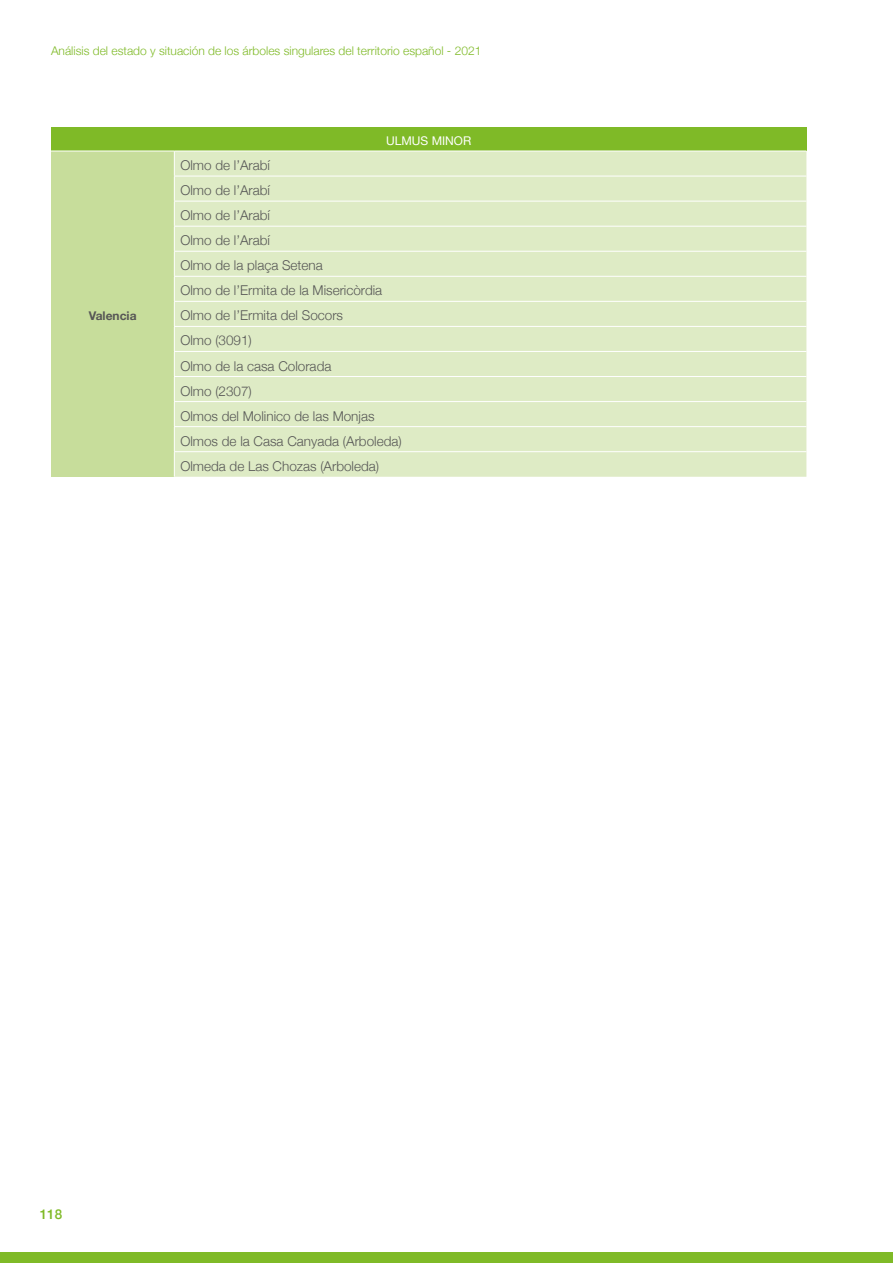
<style>
.page{position:relative;width:893px;height:1263px;background:#fff}
.page>*{position:absolute;margin:0;border:0;box-sizing:border-box;transform-origin:0 0}
.t1{font:300 13.5px/25px "Helvetica Neue";color:#575756}
.t2{font:500 13.5px "Helvetica Neue";color:#7fba27}
.t3{font:300 12px "Helvetica Neue";color:#7fba27}
.t4{font:12px "Helvetica Neue";color:#fff}
.t5{font:700 12px "Helvetica Neue";color:#575756}
</style>
<div class="page">
<div style="left:0;top:1252px;width:893px;height:11px;background:#7fba27"></div>
<div style="left:51px;top:128px;width:755px;height:23px;background:#7fba27"></div>
<div style="left:51px;top:151px;width:123px;height:326px;background:#c7dd9b"></div>
<div style="left:175px;top:152px;width:631px;height:325px;background:#deebc5"></div>
<hr style="left:51px;top:151px;width:123px;height:1px;background:#fff">
<hr style="left:174px;top:176px;width:632px;height:1px;background:#fff">
<hr style="left:174px;top:201px;width:632px;height:1px;background:#fff">
<hr style="left:174px;top:226px;width:632px;height:1px;background:#fff">
<hr style="left:174px;top:251px;width:632px;height:1px;background:#fff">
<hr style="left:174px;top:276px;width:632px;height:1px;background:#fff">
<hr style="left:174px;top:301px;width:632px;height:1px;background:#fff">
<hr style="left:174px;top:326px;width:632px;height:1px;background:#fff">
<hr style="left:174px;top:351px;width:632px;height:1px;background:#fff">
<hr style="left:174px;top:376px;width:632px;height:1px;background:#fff">
<hr style="left:174px;top:401px;width:632px;height:1px;background:#fff">
<hr style="left:174px;top:426px;width:632px;height:1px;background:#fff">
<hr style="left:174px;top:451px;width:632px;height:1px;background:#fff">
<svg style="left:174px;top:151px;width:1px;height:326px"></svg>
<p class="t3" style="left:51px;top:41px;width:432px">Análisis del estado y situación de los árboles singulares del territorio español - 2021</p>
<p class="t5" style="left:89px;top:306px;width:49px">Valencia</p>
<p class="t4" style="left:386px;top:132px;width:87px">ULMUS MINOR</p>
<p class="t1" style="left:180px;top:152px;width:223px">Olmo de l’Arabí<br>Olmo de l’Arabí<br>Olmo de l’Arabí<br>Olmo de l’Arabí<br>Olmo de la plaça Setena<br>Olmo de l’Ermita de la Misericòrdia<br>Olmo de l’Ermita del Socors<br>Olmo (3091)<br>Olmo de la casa Colorada<br>Olmo (2307)<br>Olmos del Molinico de las Monjas<br>Olmos de la Casa Canyada (Arboleda)<br>Olmeda de Las Chozas (Arboleda)</p>
<p class="t2" style="left:40px;top:1203px;width:24px">118</p>
</div>
